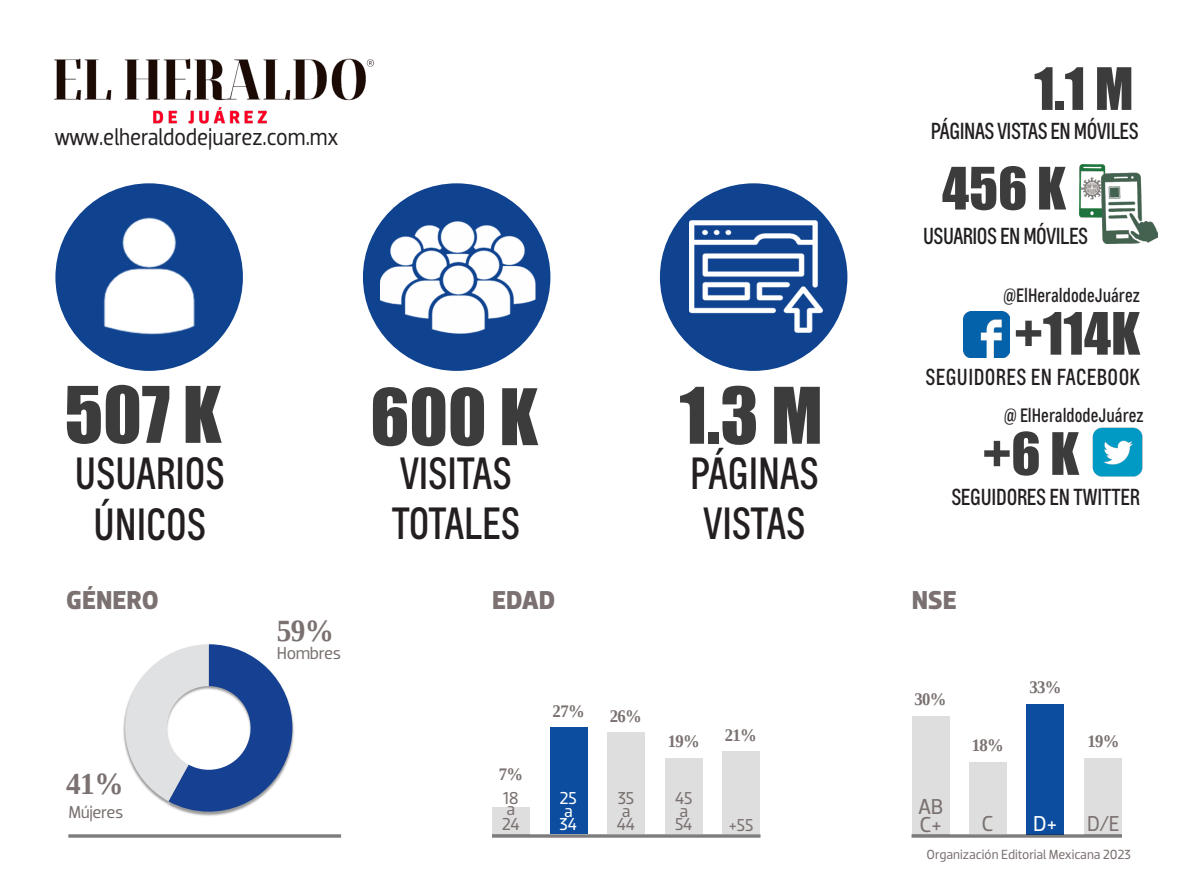
<style>
.page{position:relative;width:1188px;height:889px;background:#fff}
.page>*{position:absolute;margin:0;border:0;box-sizing:border-box;transform-origin:0 0}
.t1{font:72px "Impact";color:#3c3c3c}
.t2{font:54px "Impact";color:#3c3c3c}
.t3{font:condensed 42px/50.4px "Louis";color:#231f20;text-align:center}
.t4{font:700 30.75px "Tinos";color:#7a7170;scale:.95 1}
.t5{font:700 26.4px "Dobra";color:#7a7170}
.t6{font:24px "Dobra";letter-spacing:-.005em;color:#231f20;scale:.9 1}
.t7{font:21.9px "Dobra";color:#7a7170}
.t8{font:21.9px "Dobra";color:#7a7170;scale:.95 1}
.t9{font:21.9px "Dobra";color:#fff}
.t10{font:condensed 21.6px "Louis";letter-spacing:-.02em;color:#231f20}
.t11{font:condensed 21.6px "Louis";letter-spacing:.02em;color:#231f20}
.t12{font:condensed 18px "Louis";color:#231f20}
.t13{font:17.55px/13.2px "Dobra";letter-spacing:-.02em;color:#7a7170}
.t14{font:700 17.55px "Tinos";letter-spacing:-.04em;color:#7a7170;scale:.95 1}
.t15{font:17.55px/13.2px "Dobra";color:#fff}
.t16{font:13.5px "Dobra";color:#7a7170}
</style>
<div class="page">
<div style="left:55px;top:183px;width:188px;height:188px;background:#0f4390;border-radius:50%"></div>
<div style="left:363px;top:183px;width:187px;height:188px;background:#0f4390;border-radius:50%"></div>
<div style="left:660px;top:183px;width:187px;height:188px;background:#0f4390;border-radius:50%"></div>
<img style="left:103px;top:217px;width:92px;height:118px">
<img style="left:381px;top:221px;width:154px;height:112px">
<img style="left:690px;top:221px;width:132px;height:112px">
<div style="left:912px;top:715px;width:37px;height:119px;background:#dedede"></div>
<div style="left:1026px;top:703px;width:38px;height:131px;background:#0d4d9f"></div>
<div style="left:1084px;top:758px;width:38px;height:76px;background:#dedede"></div>
<div style="left:492px;top:807px;width:38px;height:27px;background:#dedede"></div>
<div style="left:607px;top:732px;width:38px;height:102px;background:#dedede"></div>
<div style="left:665px;top:758px;width:38px;height:76px;background:#dedede"></div>
<svg style="left:123px;top:644px;width:171px;height:172px"></svg>
<hr style="left:68px;top:835px;width:273px;height:1px;background:#231f20">
<hr style="left:68px;top:836px;width:273px;height:1px;background:#231f20">
<hr style="left:492px;top:835px;width:269px;height:1px;background:#231f20">
<hr style="left:492px;top:836px;width:269px;height:1px;background:#231f20">
<div style="left:550px;top:727px;width:38px;height:107px;background:#0d4d9f"></div>
<div style="left:722px;top:751px;width:38px;height:83px;background:#dedede"></div>
<div style="left:969px;top:762px;width:38px;height:72px;background:#dedede"></div>
<hr style="left:912px;top:835px;width:210px;height:1px;background:#231f20">
<hr style="left:912px;top:836px;width:210px;height:1px;background:#231f20">
<img style="left:54px;top:58px;width:320px;height:66px">
<img style="left:963px;top:312px;width:46px;height:46px">
<img style="left:1092px;top:427px;width:51px;height:50px">
<img style="left:1079px;top:164px;width:79px;height:79px">
<p class="t6" style="left:55px;top:123px;width:317px">www.elheraldodejuarez.com.mx</p>
<p class="t1" style="left:65px;top:359px;width:158px">507 K</p>
<p class="t1" style="left:370px;top:361px;width:169px">600 K</p>
<p class="t1" style="left:680px;top:359px;width:145px">1.3 M</p>
<p class="t3" style="left:75px;top:449px;width:151px">USUARIOS<br>ÚNICOS</p>
<p class="t3" style="left:392px;top:448px;width:130px;text-align:left">VISITAS<br>TOTALES</p>
<p class="t3" style="left:690px;top:448px;width:130px">PÁGINAS</p>
<p class="t3" style="left:704px;top:498px;width:103px">VISTAS</p>
<p class="t5" style="left:66px;top:585px;width:94px">GÉNERO</p>
<p class="t4" style="left:66px;top:763px;width:62px">41%</p>
<p class="t13" style="left:68px;top:805px;width:57px">Mújeres</p>
<p class="t4" style="left:277px;top:610px;width:62px">59%</p>
<p class="t13" style="left:277px;top:647px;width:66px">Hombres</p>
<p class="t5" style="left:492px;top:585px;width:65px">EDAD</p>
<p class="t14" style="left:499px;top:762px;width:27px">7%</p>
<p class="t13" style="left:503px;top:791px;width:17px">18</p>
<p class="t13" style="left:507px;top:802px;width:10px">a</p>
<p class="t13" style="left:502px;top:818px;width:19px">24</p>
<p class="t14" style="left:553px;top:699px;width:35px">27%</p>
<p class="t14" style="left:610px;top:704px;width:35px">26%</p>
<p class="t15" style="left:560px;top:791px;width:18px">25 a</p>
<p class="t15" style="left:560px;top:818px;width:19px">34</p>
<p class="t13" style="left:618px;top:791px;width:18px">35 a</p>
<p class="t13" style="left:617px;top:818px;width:20px">44</p>
<p class="t14" style="left:668px;top:729px;width:35px">19%</p>
<p class="t13" style="left:675px;top:791px;width:19px">45 a</p>
<p class="t13" style="left:675px;top:818px;width:19px">54</p>
<p class="t14" style="left:725px;top:723px;width:35px">21%</p>
<p class="t13" style="left:728px;top:818px;width:27px">+55</p>
<p class="t2" style="left:1034px;top:47px;width:101px">1.1 M</p>
<p class="t10" style="left:931px;top:118px;width:209px">PÁGINAS VISTAS EN MÓVILES</p>
<p class="t2" style="left:942px;top:146px;width:125px">456 K</p>
<p class="t10" style="left:923px;top:222px;width:167px">USUARIOS EN MÓVILES</p>
<p class="t12" style="left:1003px;top:284px;width:138px">@ElHeraldodeJuárez</p>
<p class="t2" style="left:1014px;top:291px;width:127px">+114K</p>
<p class="t11" style="left:926px;top:363px;width:216px">SEGUIDORES EN FACEBOOK</p>
<p class="t12" style="left:1004px;top:403px;width:141px">@ ElHeraldodeJuárez</p>
<p class="t2" style="left:983px;top:412px;width:98px">+6 K</p>
<p class="t10" style="left:951px;top:483px;width:190px">SEGUIDORES EN TWITTER</p>
<p class="t5" style="left:912px;top:585px;width:47px">NSE</p>
<p class="t14" style="left:914px;top:687px;width:35px">30%</p>
<p class="t7" style="left:918px;top:794px;width:27px">AB</p>
<p class="t7" style="left:919px;top:812px;width:24px">C+</p>
<p class="t14" style="left:972px;top:733px;width:35px">18%</p>
<p class="t7" style="left:982px;top:811px;width:14px">C</p>
<p class="t14" style="left:1029px;top:675px;width:35px">33%</p>
<p class="t9" style="left:1033px;top:811px;width:26px">D+</p>
<p class="t14" style="left:1087px;top:729px;width:35px">19%</p>
<p class="t8" style="left:1087px;top:811px;width:35px">D/E</p>
<p class="t16" style="left:927px;top:846px;width:206px">Organización Editorial Mexicana 2023</p>
</div>
